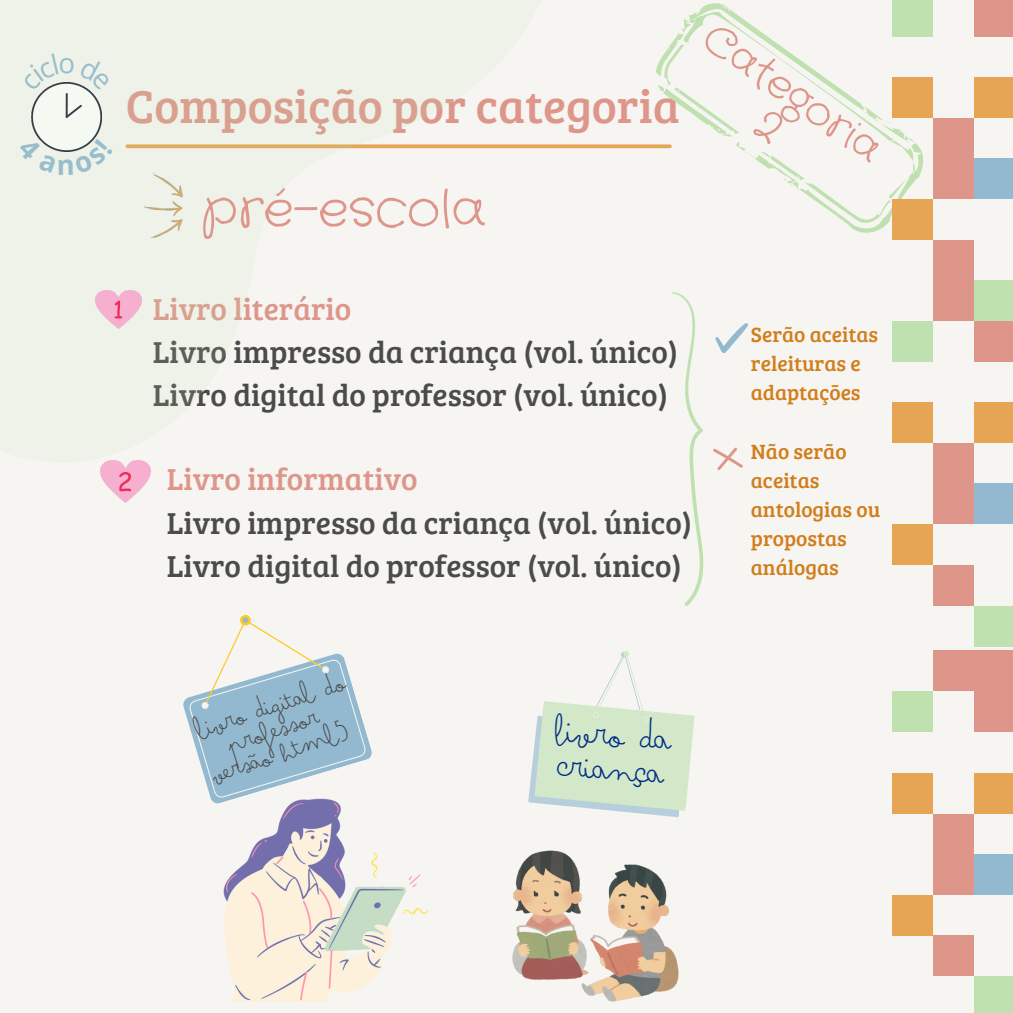
<style>
.page{position:relative;width:1013px;height:1013px;background:#fff}
.page>*{position:absolute;margin:0;border:0;box-sizing:border-box;transform-origin:0 0}
.t1{font:51.5px "Crafty Girls";color:#de968b}
.t2{font:47.5px "Bree Serif";color:#de968b}
.t3{font:41.5px/41.1px "Crafty Girls";color:#de968b;text-align:center}
.t4{font:40px/34.5px "Bimbo Finetip";color:#012d84}
.t5{font:31.25px/43.1px "Bree Serif";color:#4b4b4b}
.t6{font:27.88px/23.9px "Bimbo Finetip";color:#4b4b4b;text-align:center}
.t7{font:27.5px "Open Sans";color:#93b9d0}
.t8{font:21.25px/29px "Bree Serif";color:#d27e1c}
.s1{color:#de968b}
</style>
<div class="page">
<div style="left:0;top:0;width:1012px;height:1012px;background:#f6f5f2"></div>
<svg style="left:542px;top:144px;width:83px;height:4px"></svg>
<svg style="left:183px;top:615px;width:189px;height:188px"></svg>
<svg style="left:625px;top:0;width:308px;height:239px"></svg>
<svg style="left:715px;top:323px;width:33px;height:30px"></svg>
<svg style="left:713px;top:447px;width:30px;height:23px"></svg>
<img style="left:215px;top:797px;width:213px;height:204px">
<img style="left:512px;top:851px;width:166px;height:150px">
<svg style="left:528px;top:651px;width:167px;height:167px"></svg>
<svg style="left:31px;top:82px;width:511px;height:379px"></svg>
<div style="left:932px;top:483px;width:41px;height:41px;background:#de968b"></div>
<div style="left:932px;top:564px;width:41px;height:41px;background:#de968b"></div>
<div style="left:973px;top:605px;width:39px;height:41px;background:#bfe1b0"></div>
<div style="left:973px;top:320px;width:39px;height:41px;background:#de968b"></div>
<div style="left:973px;top:402px;width:39px;height:41px;background:#e6a455"></div>
<div style="left:892px;top:524px;width:40px;height:41px;background:#e6a455"></div>
<div style="left:973px;top:483px;width:39px;height:41px;background:#93b9d0"></div>
<div style="left:892px;top:320px;width:40px;height:41px;background:#bfe1b0"></div>
<div style="left:892px;top:402px;width:40px;height:41px;background:#e6a455"></div>
<div style="left:932px;top:280px;width:41px;height:40px;background:#de968b"></div>
<div style="left:932px;top:443px;width:41px;height:41px;background:#de968b"></div>
<div style="left:932px;top:854px;width:41px;height:41px;background:#de968b"></div>
<div style="left:932px;top:935px;width:41px;height:41px;background:#de968b"></div>
<div style="left:973px;top:976px;width:39px;height:36px;background:#bfe1b0"></div>
<div style="left:973px;top:691px;width:39px;height:41px;background:#de968b"></div>
<div style="left:973px;top:772px;width:39px;height:41px;background:#e6a455"></div>
<div style="left:892px;top:895px;width:40px;height:40px;background:#e6a455"></div>
<div style="left:973px;top:854px;width:39px;height:41px;background:#93b9d0"></div>
<div style="left:892px;top:691px;width:40px;height:41px;background:#bfe1b0"></div>
<div style="left:892px;top:772px;width:40px;height:41px;background:#e6a455"></div>
<div style="left:973px;top:650px;width:39px;height:41px;background:#de968b"></div>
<div style="left:932px;top:650px;width:41px;height:41px;background:#de968b"></div>
<div style="left:932px;top:813px;width:41px;height:41px;background:#de968b"></div>
<div style="left:932px;top:158px;width:41px;height:41px;background:#de968b"></div>
<div style="left:932px;top:239px;width:41px;height:41px;background:#de968b"></div>
<div style="left:973px;top:280px;width:39px;height:41px;background:#bfe1b0"></div>
<div style="left:973px;top:0;width:39px;height:36px;background:#de968b"></div>
<div style="left:973px;top:77px;width:39px;height:41px;background:#e6a455"></div>
<div style="left:892px;top:199px;width:40px;height:41px;background:#e6a455"></div>
<div style="left:973px;top:158px;width:39px;height:41px;background:#93b9d0"></div>
<div style="left:892px;top:0;width:40px;height:36px;background:#bfe1b0"></div>
<div style="left:892px;top:77px;width:40px;height:41px;background:#e6a455"></div>
<div style="left:932px;top:118px;width:41px;height:41px;background:#de968b"></div>
<img style="left:95px;top:290px;width:46px;height:38px">
<img style="left:100px;top:461px;width:50px;height:42px">
<svg style="left:672px;top:292px;width:32px;height:314px"></svg>
<svg style="left:31px;top:82px;width:28px;height:8px"></svg>
<svg style="left:79px;top:82px;width:32px;height:9px"></svg>
<svg style="left:31px;top:137px;width:82px;height:38px"></svg>
<h3 class="t7" style="left:59px;top:44px;width:18px">o</h3>
<p class="t2" style="left:126px;top:71px;width:555px">Composição por categoria</p>
<h1 class="t1" style="left:202px;top:174px;width:285px">pré-escola</h1>
<h1 class="t3" style="left:718px;top:18px;width:209px;rotate:35deg">Categoria<br>2</h1>
<p class="t5" style="left:153px;top:286px;width:527px"><span class="s1">Livro literário<br></span>Livro impresso da criança (vol. único)<br>Livro digital do professor (vol. único)</p>
<p class="t5" style="left:167px;top:456px;width:527px"><span class="s1">Livro informativo<br></span>Livro impresso da criança (vol. único)<br>Livro digital do professor (vol. único)</p>
<p class="t8" style="left:751px;top:319px;width:129px">Serão aceitas releituras e adaptações</p>
<h1 class="t8" style="left:751px;top:435px;width:131px">Não serão aceitas antologias ou propostas análogas</h1>
<p class="t6" style="left:193px;top:716px;width:156px;rotate:-18deg">livro digital do professor versão html5</p>
<p class="t4" style="left:559px;top:710px;width:116px;rotate:5deg">Livro da criança</p>
</div>
